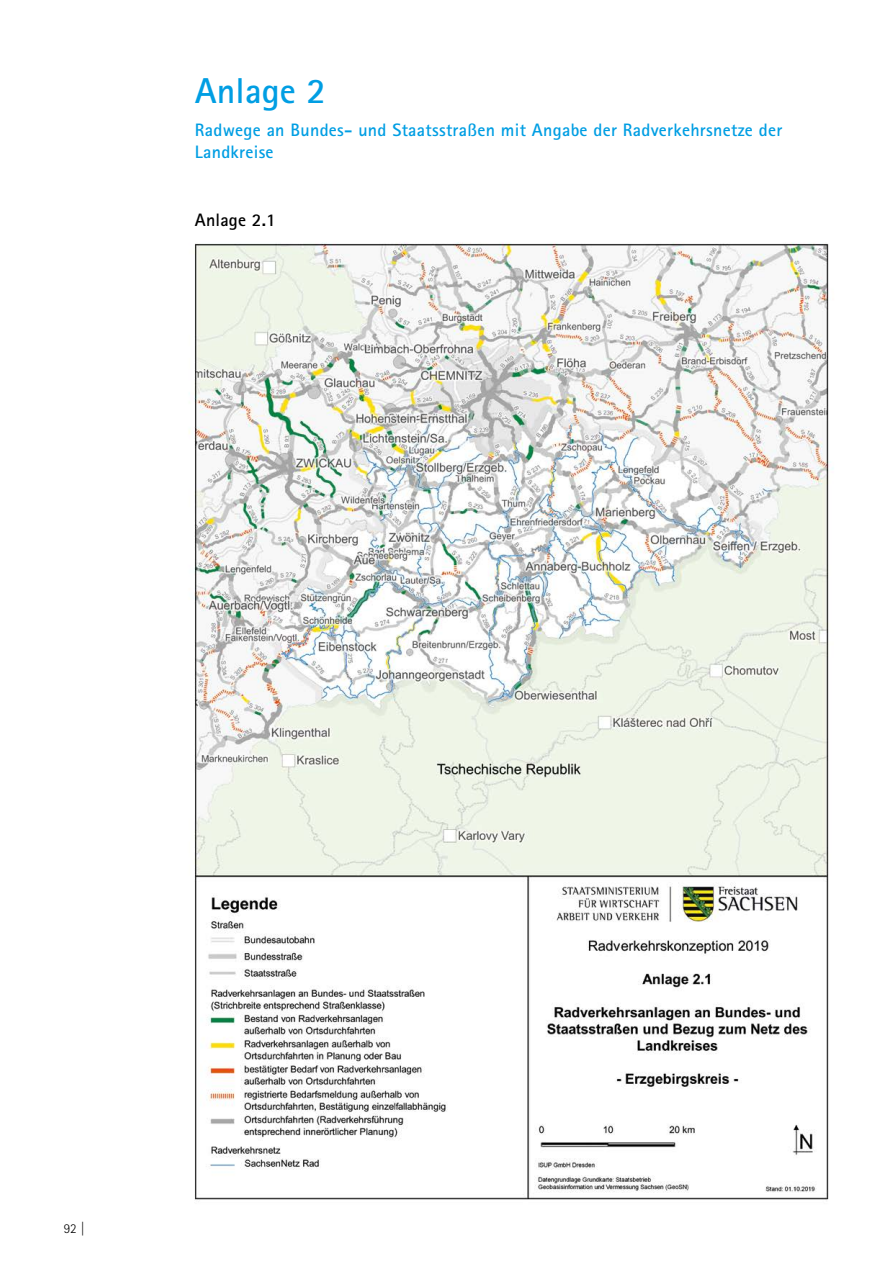
<style>
.page{position:relative;width:893px;height:1263px;background:#fff}
.page>*{position:absolute;margin:0;border:0;box-sizing:border-box;transform-origin:0 0}
.INH_H1{font:700 36px "Rotis Sans Serif Pro";color:#009ee3}
.INH_H2{font:700 18px/22.5px "Rotis Sans Serif Pro";letter-spacing:.015em;color:#009ee3}
.INH_H3_Anlage{font:700 18px "Rotis Sans Serif Pro";letter-spacing:.01em;color:#000}
.t1{font:300 13.5px "Rotis Sans Serif Pro";color:#000}
</style>
<div class="page">
<img style="left:189px;top:242px;width:645px;height:958px">
<h1 class="INH_H1" style="left:195px;top:68px;width:132px">Anlage 2</h1>
<h2 class="INH_H2" style="left:195px;top:118px;width:589px">Radwege an Bundes- und Staatsstraßen mit Angabe der Radverkehrsnetze der<br>Landkreise</h2>
<h3 class="INH_H3_Anlage" style="left:195px;top:208px;width:82px">Anlage 2.1</h3>
<p class="t1" style="left:64px;top:1221px;width:23px">92 |</p>
</div>
